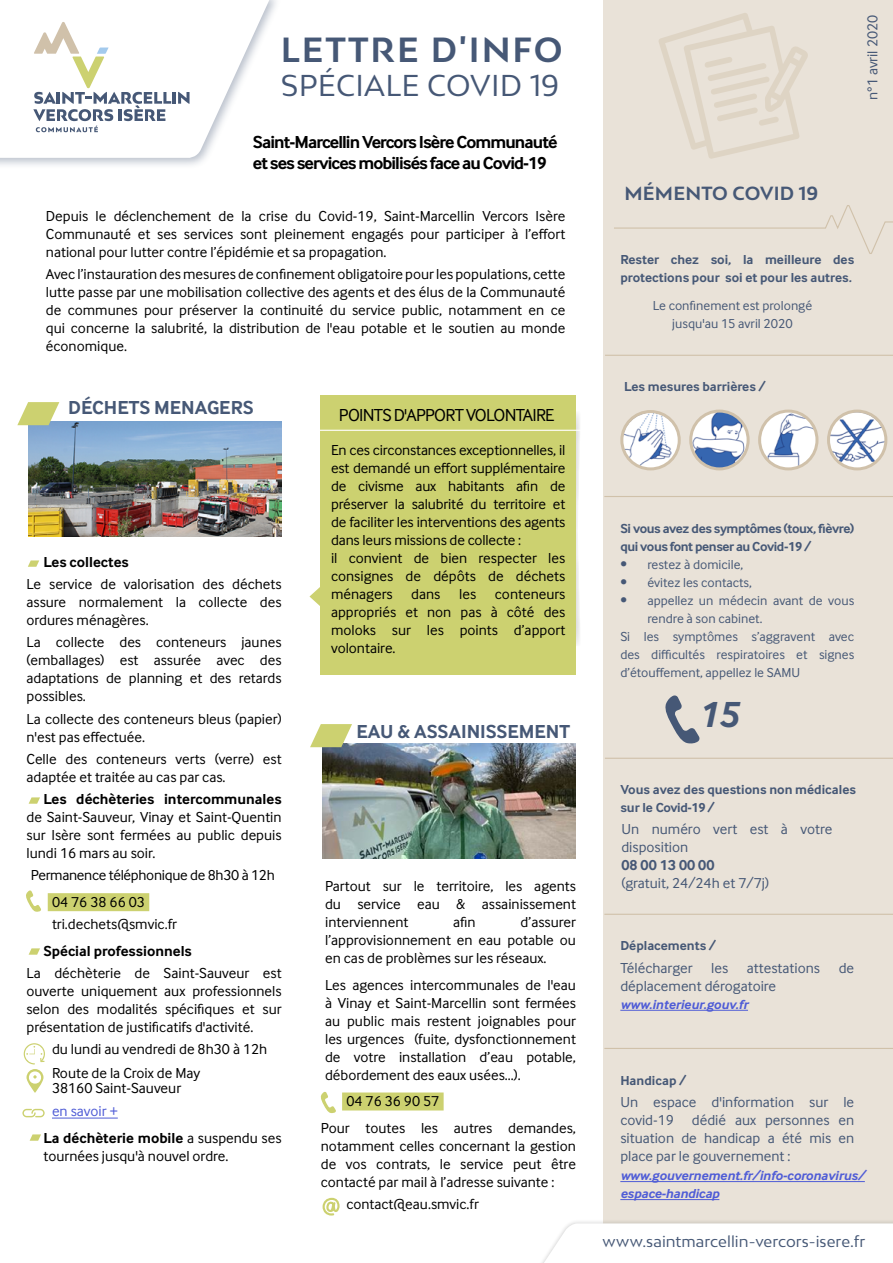
<style>
.page{position:relative;width:893px;height:1263px;background:#fff}
.page>*{position:absolute;margin:0;border:0;box-sizing:border-box;transform-origin:0 0}
.t1{font:italic 700 37.8px "Inter Face";color:#465876}
.t2{font:700 33px "Bw Mitga";letter-spacing:.06em;color:#465876}
.t3{font:28.5px "Bw Mitga";letter-spacing:.01em;color:#465876}
.t4{font:700 19.5px "Inter Face";color:#465876}
.t5{font:700 18px/21px "Inter Face";letter-spacing:-.05em;color:#000}
.t6{font:18px "Inter Face";letter-spacing:-.04em;color:#000}
.t7{font:700 18px "Bw Mitga";letter-spacing:.01em;color:#465876}
.t8{font:15px/18px "Inter Face";color:#000;text-align:justify}
.t9{font:15px/18px "Inter Face";color:#465876}
.t10{font:700 15px/26.5px "Inter Face";color:#000}
.t11{font:15px/26.5px "Inter Face";letter-spacing:-.02em;color:#000}
.t12{font:15px "Bw Mitga";letter-spacing:.005em;color:#465876}
.t13{font:700 15px "Inter Face";color:#465876}
.t14{font:13.5px/18px "Inter Face";color:#465876;text-align:center}
.t15{font:700 13.5px/18px "Inter Face";color:#465876}
.t16{font:italic 700 13.5px/18px "Inter Face";letter-spacing:-.005em;color:#4f5cd6}
.t17{font:700 13.5px/18px "Inter Face";letter-spacing:-.03em;color:#465876}
.s1{font-weight:400;color:#4f5cd6}
.s2{font-weight:400}
.s3{font-style:italic}
</style>
<div class="page">
<div style="left:604px;top:0;width:289px;height:1225px;background:#e9e2d8"></div>
<svg style="left:614px;top:205px;width:279px;height:49px"></svg>
<svg style="left:576px;top:414px;width:4px;height:230px"></svg>
<div style="left:524px;top:1219px;width:369px;height:44px;background:#000;opacity:.18"></div>
<svg style="left:526px;top:1223px;width:367px;height:40px"></svg>
<img style="left:29px;top:421px;width:253px;height:115px">
<div style="left:48px;top:893px;width:101px;height:18px;background:#ccd170"></div>
<hr style="left:52px;top:1118px;width:66px;height:1px;background:#4f5cd6">
<svg style="left:17px;top:402px;width:42px;height:23px"></svg>
<svg style="left:26px;top:890px;width:15px;height:22px"></svg>
<svg style="left:28px;top:560px;width:11px;height:7px"></svg>
<svg style="left:30px;top:1134px;width:11px;height:7px"></svg>
<svg style="left:29px;top:948px;width:11px;height:7px"></svg>
<svg style="left:665px;top:695px;width:35px;height:49px"></svg>
<svg style="left:24px;top:1043px;width:21px;height:50px"></svg>
<hr style="left:605px;top:758px;width:288px;height:1px;background:#d0c1aa">
<hr style="left:604px;top:1048px;width:289px;height:1px;background:#d0c1aa">
<hr style="left:620px;top:1010px;width:128px;height:1px;background:#4f5cd6">
<hr style="left:620px;top:1181px;width:245px;height:1px;background:#4f5cd6">
<hr style="left:620px;top:1199px;width:99px;height:1px;background:#4f5cd6">
<hr style="left:604px;top:914px;width:289px;height:1px;background:#d0c1aa">
<hr style="left:604px;top:496px;width:289px;height:1px;background:#d0c1aa">
<svg style="left:29px;top:797px;width:11px;height:7px"></svg>
<img style="left:323px;top:743px;width:253px;height:115px">
<div style="left:342px;top:1092px;width:102px;height:18px;background:#ccd170"></div>
<svg style="left:310px;top:724px;width:42px;height:23px"></svg>
<svg style="left:323px;top:1198px;width:17px;height:17px"></svg>
<svg style="left:659px;top:13px;width:149px;height:146px"></svg>
<div style="left:0;top:0;width:282px;height:169px;background:#465876;opacity:.38"></div>
<svg style="left:0;top:0;width:271px;height:158px"></svg>
<svg style="left:22px;top:1109px;width:23px;height:8px"></svg>
<img style="left:622px;top:411px;width:57px;height:58px;border-radius:29px">
<div style="left:620px;top:410px;width:61px;height:60px;border:3px solid #d0c1aa;border-radius:50%"></div>
<img style="left:691px;top:411px;width:57px;height:58px;border-radius:29px">
<div style="left:689px;top:410px;width:61px;height:60px;border:3px solid #d0c1aa;border-radius:50%"></div>
<img style="left:760px;top:411px;width:57px;height:58px;border-radius:29px">
<div style="left:758px;top:410px;width:60px;height:60px;border:3px solid #d0c1aa;border-radius:50%"></div>
<img style="left:828px;top:411px;width:58px;height:58px;border-radius:29px">
<div style="left:827px;top:410px;width:60px;height:60px;border:3px solid #d0c1aa;border-radius:50%"></div>
<div style="left:320px;top:396px;width:256px;height:279px;background:#ccd170"></div>
<svg style="left:309px;top:587px;width:11px;height:19px"></svg>
<hr style="left:291px;top:430px;width:306px;height:1px;background:#fff">
<hr style="left:605px;top:355px;width:288px;height:1px;background:#d0c1aa">
<svg style="left:320px;top:1091px;width:16px;height:22px"></svg>
<h2 class="t2" style="left:281px;top:27px;width:283px">LETTRE D'INFO</h2>
<h3 class="t3" style="left:281px;top:66px;width:280px">SPÉCIALE COVID 19</h3>
<p class="t5" style="left:253px;top:132px;width:306px">Saint-Marcellin Vercors Isère Communauté et ses services mobilisés face au Covid-19</p>
<p class="t8" style="left:46px;top:207px;width:521px">Depuis le déclenchement de la crise du Covid-19, Saint-Marcellin Vercors Isère Communauté et ses services sont pleinement engagés pour participer à l’effort national pour lutter contre l’épidémie et sa propagation.</p>
<p class="t8" style="left:46px;top:265px;width:521px">Avec l’instauration des mesures de confinement obligatoire pour les populations, cette lutte passe par une mobilisation collective des agents et des élus de la Communauté de communes pour préserver la continuité du service public, notamment en ce qui concerne la salubrité, la distribution de l'eau potable et le soutien au monde économique.</p>
<h3 class="t4" style="left:68px;top:396px;width:187px">DÉCHETS MENAGERS</h3>
<p class="t10" style="left:44px;top:548px;width:87px">Les collectes</p>
<p class="t8" style="left:26px;top:575px;width:257px">Le service de valorisation des déchets assure normalement la collecte des ordures ménagères.</p>
<p class="t8" style="left:26px;top:633px;width:257px">La collecte des conteneurs jaunes (emballages) est assurée avec des adaptations de planning et des retards possibles.</p>
<p class="t8" style="left:26px;top:709px;width:257px">La collecte des conteneurs bleus (papier) n'est pas effectuée.</p>
<p class="t8" style="left:26px;top:750px;width:257px">Celle des conteneurs verts (verre) est adaptée et traitée au cas par cas.</p>
<p class="t10" style="left:44px;top:786px;width:240px">Les déchèteries intercommunales</p>
<p class="t8" style="left:26px;top:808px;width:257px">de Saint-Sauveur, Vinay et Saint-Quentin sur Isère sont fermées au public depuis lundi 16 mars au soir.</p>
<p class="t11" style="left:52px;top:862px;width:224px;text-indent:-21px">Permanence téléphonique de 8h30 à 12h<br>04 76 38 66 03</p>
<p class="t8" style="left:52px;top:915px;width:126px">tri.dechets@smvic.fr</p>
<p class="t10" style="left:43px;top:937px;width:150px">Spécial professionnels</p>
<p class="t8" style="left:26px;top:964px;width:257px">La déchèterie de Saint-Sauveur est ouverte uniquement aux professionnels selon des modalités spécifiques et sur présentation de justificatifs d'activité.</p>
<p class="t8" style="left:52px;top:1037px;width:217px;line-height:23.5px">du lundi au vendredi de 8h30 à 12h<br>Route de la Croix de May</p>
<p class="t8" style="left:52px;top:1078px;width:131px">38160 Saint-Sauveur</p>
<p class="t10" style="left:43px;top:1098px;width:240px;text-indent:9px"><span class="s1">en savoir +<br></span>La déchèterie mobile <span class="s2">a suspendu ses</span></p>
<p class="t8" style="left:43px;top:1146px;width:186px">tournées jusqu'à nouvel ordre.</p>
<p class="t6" style="left:339px;top:405px;width:217px">POINTS D'APPORT VOLONTAIRE</p>
<p class="t8" style="left:331px;top:441px;width:236px;text-align:left">En ces circonstances exceptionnelles, il est demandé un effort supplémentaire de civisme aux habitants afin de préserver la salubrité du territoire et de faciliter les interventions des agents dans leurs missions de collecte :<br>il convient de bien respecter les consignes de dépôts de déchets ménagers dans les conteneurs appropriés et non pas à côté des moloks sur les points d’apport volontaire.</p>
<h3 class="t4" style="left:356px;top:720px;width:215px">EAU &amp; ASSAINISSEMENT</h3>
<p class="t8" style="left:325px;top:877px;width:252px">Partout sur le territoire, les agents du service eau &amp; assainissement interviennent</p>
<p class="t8" style="left:453px;top:913px;width:24px">afin</p>
<p class="t8" style="left:325px;top:913px;width:252px;text-indent:196px">d’assurer l’approvisionnement en eau potable ou en cas de problèmes sur les réseaux.</p>
<p class="t8" style="left:325px;top:976px;width:252px">Les agences intercommunales de l'eau à Vinay et Saint-Marcellin sont fermées au public mais restent joignables pour les urgences (fuite, dysfonctionnement de votre installation d’eau potable, débordement des eaux usées...).</p>
<p class="t8" style="left:321px;top:1088px;width:257px;line-height:26.5px;text-indent:26px">04 76 36 90 57<br>Pour toutes les autres demandes,</p>
<p class="t8" style="left:321px;top:1137px;width:257px">notamment celles concernant la gestion de vos contrats, le service peut être contacté par mail à l’adresse suivante :</p>
<p class="t8" style="left:346px;top:1195px;width:134px">contact@eau.smvic.fr</p>
<p class="t9" style="left:863px;top:100px;width:87px;rotate:-90deg">n°1 avril 2020</p>
<p class="t7" style="left:624px;top:181px;width:195px">MÉMENTO COVID 19</p>
<p class="t15" style="left:620px;top:251px;width:235px">Rester chez soi, la meilleure des protections pour soi et pour les autres<span class="s3">.</span></p>
<p class="t14" style="left:653px;top:297px;width:161px">Le confinement est prolongé jusqu'au 15 avril 2020</p>
<p class="t15" style="left:624px;top:378px;width:143px">Les mesures barrières /</p>
<p class="t17" style="left:620px;top:519px;width:235px">Si vous avez des symptômes (toux, fièvre) qui vous font penser au Covid-19 /</p>
<p class="t14" style="left:620px;top:555px;width:124px">• restez à domicile,</p>
<p class="t14" style="left:620px;top:573px;width:133px">• évitez les contacts,</p>
<p class="t14" style="left:620px;top:591px;width:235px">• appellez un médecin avant de vous</p>
<p class="t14" style="left:647px;top:609px;width:117px">rendre à son cabinet.</p>
<p class="t14" style="left:620px;top:627px;width:235px">Si les symptômes s’aggravent avec</p>
<p class="t14" style="left:620px;top:645px;width:235px">des difficultés respiratoires et signes</p>
<p class="t14" style="left:620px;top:663px;width:181px">d’étouffement, appellez le SAMU</p>
<h1 class="t1" style="left:698px;top:692px;width:42px">15</h1>
<p class="t15" style="left:620px;top:781px;width:237px">Vous avez des questions non médicales sur le Covid-19 /</p>
<p class="t9" style="left:621px;top:820px;width:212px">Un numéro vert est à votre disposition</p>
<p class="t13" style="left:621px;top:856px;width:94px">08 00 13 00 00</p>
<p class="t9" style="left:621px;top:874px;width:149px">(gratuit, 24/24h et 7/7j)</p>
<p class="t15" style="left:620px;top:937px;width:97px">Déplacements /</p>
<p class="t9" style="left:620px;top:958px;width:235px">Télécharger les attestations de déplacement dérogatoire</p>
<p class="t16" style="left:620px;top:995px;width:129px">www.interieur.gouv.fr</p>
<p class="t15" style="left:620px;top:1071px;width:68px">Handicap /</p>
<p class="t9" style="left:620px;top:1093px;width:235px;text-align:justify">Un espace d'information sur le covid-19 dédié aux personnes en situation de handicap a été mis en place par le gouvernement :</p>
<p class="t16" style="left:620px;top:1166px;width:246px">www.gouvernement.fr/info-coronavirus/ espace-handicap</p>
<p class="t12" style="left:602px;top:1231px;width:264px">www.saintmarcellin-vercors-isere.fr</p>
</div>
